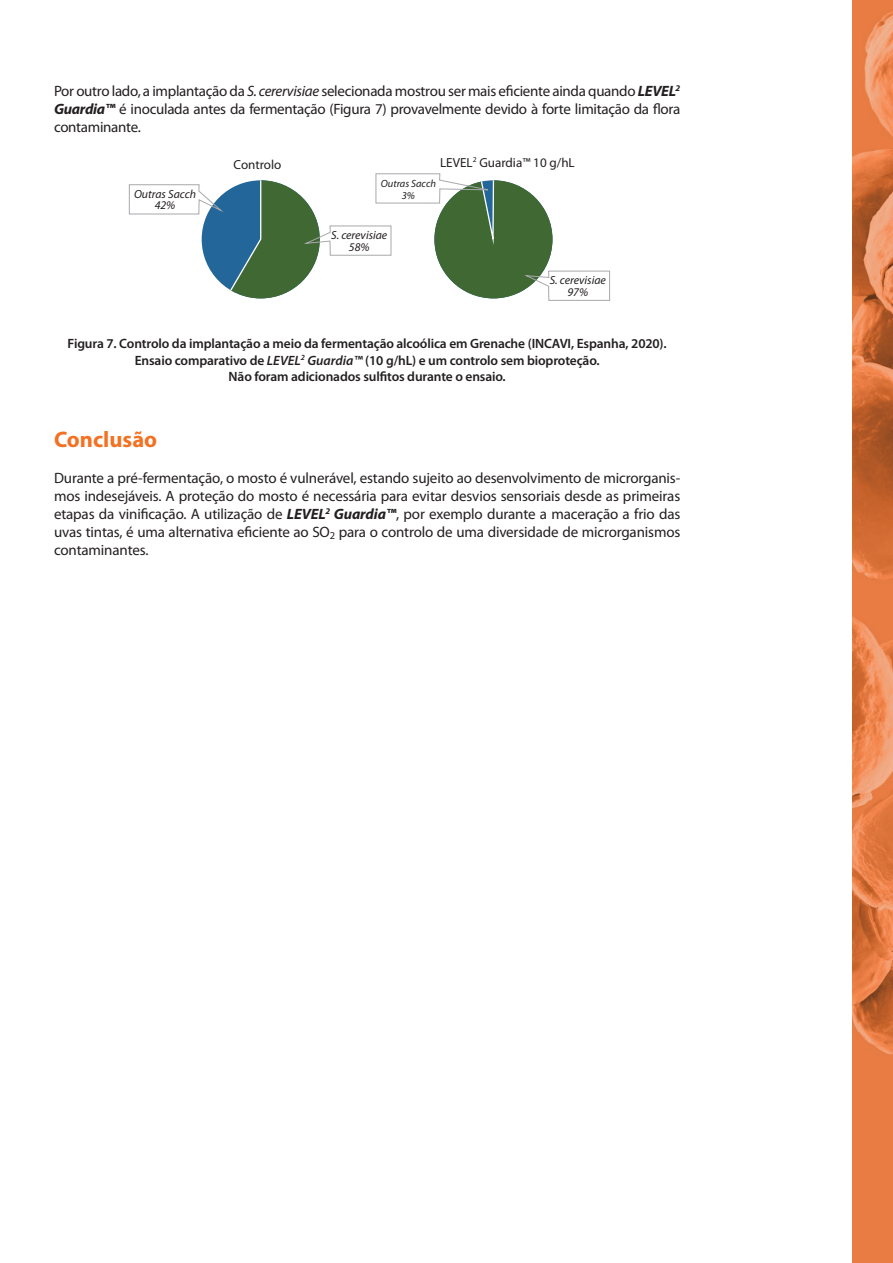
<style>
.page{position:relative;width:893px;height:1263px;background:#fff}
.page>*{position:absolute;margin:0;border:0;box-sizing:border-box;transform-origin:0 0}
.t1{font:700 22.5px "Myriad Pro";color:#f37122}
.t2{font:15px/18px "Myriad Pro";letter-spacing:-.02em;color:#231f20;text-align:justify}
.t3{font:600 13.5px/16.2px "Myriad Pro";letter-spacing:-.01em;color:#231f20;text-align:center}
.t4{font:13.05px "Myriad Pro";color:#231f20}
.t5{font:italic 11.85px/11.9px "Myriad Pro";color:#231f20;text-align:center}
.t6{font:italic 10.5px/11.9px "Myriad Pro";color:#231f20;text-align:center}
.s1{font-style:italic}
.s2{font-weight:700;font-style:italic}
</style>
<div class="page">
<svg style="left:129px;top:173px;width:481px;height:128px"></svg>
<img style="left:853px;top:0;width:40px;height:1263px">
<p class="t2" style="left:54px;top:82px;width:628px">Por outro lado, a implantação da <span class="s1">S. cerervisiae</span> selecionada mostrou ser mais eficiente ainda quando <span class="s2">LEVEL</span><sup>2<br></sup><span class="s2">Guardia™</span> é inoculada antes da fermentação (Figura 7) provavelmente devido à forte limitação da flora contaminante.</p>
<p class="t5" style="left:134px;top:188px;width:64px">Outras Sacch<br>42%</p>
<p class="t4" style="left:234px;top:156px;width:49px">Controlo</p>
<p class="t4" style="left:440px;top:154px;width:136px">LEVEL<sup>2</sup> Guardia™ 10 g/hL</p>
<p class="t6" style="left:381px;top:177px;width:57px">Outras Sacch<br>3%</p>
<p class="t5" style="left:331px;top:229px;width:58px">S. cerevisiae<br>58%</p>
<p class="t5" style="left:550px;top:274px;width:58px">S. cerevisiae<br>97%</p>
<p class="t3" style="left:68px;top:335px;width:601px">Figura 7. Controlo da implantação a meio da fermentação alcoólica em Grenache (INCAVI, Espanha, 2020).<br>Ensaio comparativo de <span class="s1">LEVEL</span><sup>2</sup> <span class="s1">Guardia™</span> (10 g/hL) e um controlo sem bioproteção.<br>Não foram adicionados sulfitos durante o ensaio.</p>
<h1 class="t1" style="left:54px;top:425px;width:105px">Conclusão</h1>
<p class="t2" style="left:54px;top:469px;width:628px">Durante a pré-fermentação, o mosto é vulnerável, estando sujeito ao desenvolvimento de microrganis&shy;mos indesejáveis. A proteção do mosto é necessária para evitar desvios sensoriais desde as primeiras etapas da vinificação. A utilização de <span class="s2">LEVEL</span><sup>2</sup> <span class="s2">Guardia™</span>, por exemplo durante a maceração a frio das uvas tintas, é uma alternativa eficiente ao SO<sub>2</sub> para o controlo de uma diversidade de microrganismos contaminantes.</p>
</div>
